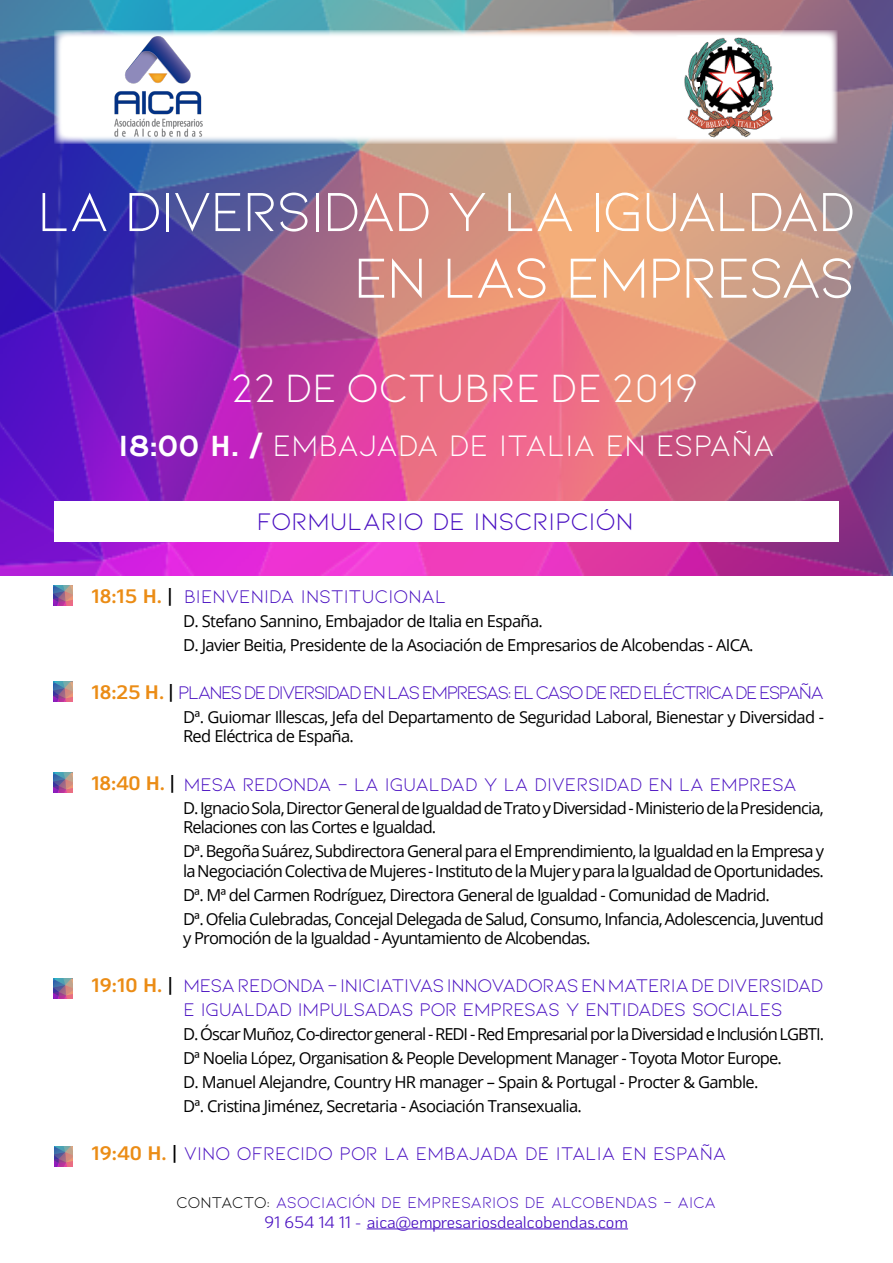
<style>
.page{position:relative;width:893px;height:1263px;background:#fff}
.page>*{position:absolute;margin:0;border:0;box-sizing:border-box;transform-origin:0 0}
.t1{font:60px "Kiona";letter-spacing:-.05em;color:#fff}
.t2{font:58.5px "Kiona";letter-spacing:-.04em;color:#fff}
.t3{font:42px "Kiona";color:#fff}
.t4{font:31.5px "Kiona";color:#fff}
.t5{font:25.5px "Kiona";color:#490fc1}
.t6{font:19.5px/24px "Kiona";letter-spacing:-.02em;color:#490fc1}
.t7{font:19.5px "Kiona";color:#490fc1}
.t8{font:19.5px "Kiona";letter-spacing:-.09em;color:#490fc1}
.t9{font:700 19.5px "Ko Ho";letter-spacing:-.005em;color:#eb8c15}
.t10{font:16.5px/24px "Open Sans";letter-spacing:-.05em;color:#000}
.t11{font:16.5px "Kiona";color:#490fc1}
.t12{font:16.5px "Ko Ho";letter-spacing:-.005em;color:#490fc1}
.s1{font-family:"Hammersmith One"}
.s2{font-family:"Ko Ho";font-weight:700;color:#eb8c15}
.s3{font-family:"Ko Ho";font-weight:700;color:#000}
.s4{color:#000}
</style>
<div class="page">
<img style="left:0;top:0;width:892px;height:575px">
<div style="left:54px;top:501px;width:784px;height:41px;background:#fff"></div>
<hr style="left:367px;top:1228px;width:261px;height:1px;background:#490fc1">
<img style="left:54px;top:585px;width:18px;height:20px">
<img style="left:54px;top:682px;width:18px;height:20px">
<img style="left:54px;top:773px;width:19px;height:19px">
<img style="left:54px;top:978px;width:19px;height:20px">
<img style="left:54px;top:1146px;width:19px;height:20px">
<div style="left:54px;top:30px;width:784px;height:114px;background:#fff"></div>
<img style="left:676px;top:37px;width:98px;height:102px">
<img style="left:112px;top:35px;width:91px;height:102px">
<h2 class="t2" style="left:37px;top:179px;width:820px">LA DIVERSIDAD Y LA IGUALDAD</h2>
<h1 class="t1" style="left:353px;top:244px;width:504px">EN LAS EMPRESAS</h1>
<h3 class="t3" style="left:231px;top:365px;width:469px">22 DE OCTUBRE DE 2019</h3>
<h3 class="t4" style="left:118px;top:428px;width:658px"><span class="s1">18:00 H. /</span> EMBAJADA DE ITALIA EN ESPAÑA</h3>
<h3 class="t5" style="left:257px;top:507px;width:378px">FORMULARIO DE INSCRIPCIÓN</h3>
<p class="t7" style="left:92px;top:585px;width:356px"><span class="s2">18:15 H.</span> <span class="s3">|</span> BIENVENIDA INSTITUCIONAL</p>
<p class="t10" style="left:183px;top:608px;width:572px">D. Stefano Sannino, Embajador de Italia en España.<br>D. Javier Beitia, Presidente de la Asociación de Empresarios de Alcobendas - AICA.</p>
<p class="t8" style="left:92px;top:681px;width:734px"><span class="s2">18:25 H.</span> <span class="s3">|</span> PLANES DE DIVERSIDAD EN LAS EMPRESAS: EL CASO DE RED ELÉCTRICA DE ESPAÑA</p>
<p class="t10" style="left:183px;top:706px;width:642px;line-height:19.5px">Dª. Guiomar Illescas, Jefa del Departamento de Seguridad Laboral, Bienestar y Diversidad -<br>Red Eléctrica de España.</p>
<p class="t9" style="left:92px;top:766px;width:85px">18:40 H. <span class="s4">|</span></p>
<p class="t10" style="left:183px;top:797px;width:642px;line-height:19.5px">D. Ignacio Sola, Director General de Igualdad de Trato y Diversidad - Ministerio de la Presidencia,<br>Relaciones con las Cortes e Igualdad.</p>
<p class="t10" style="left:183px;top:841px;width:642px;line-height:19.5px">Dª. Begoña Suárez, Subdirectora General para el Emprendimiento, la Igualdad en la Empresa y la Negociación Colectiva de Mujeres - Instituto de la Mujer y para la Igualdad de Oportunidades.</p>
<p class="t10" style="left:183px;top:882px;width:642px">Dª. Mª del Carmen Rodríguez, Directora General de Igualdad - Comunidad de Madrid.<br>Dª. Ofelia Culebradas, Concejal Delegada de Salud, Consumo, Infancia, Adolescencia, Juventud</p>
<p class="t10" style="left:183px;top:926px;width:409px">y Promoción de la Igualdad - Ayuntamiento de Alcobendas.</p>
<p class="t9" style="left:92px;top:969px;width:83px">19:10 H. <span class="s4">|</span></p>
<p class="t10" style="left:183px;top:1022px;width:642px">D. Óscar Muñoz, Co-director general - REDI - Red Empresarial por la Diversidad e Inclusión LGBTI.<br>Dª Noelia López, Organisation &amp; People Development Manager - Toyota Motor Europe.<br>D. Manuel Alejandre, Country HR manager – Spain &amp; Portugal - Procter &amp; Gamble.<br>Dª. Cristina Jiménez, Secretaria - Asociación Transexualia.</p>
<p class="t7" style="left:92px;top:1143px;width:636px"><span class="s2">19:40 H.</span> <span class="s3">|</span> VINO OFRECIDO POR LA EMBAJADA DE ITALIA EN ESPAÑA</p>
<p class="t6" style="left:184px;top:772px;width:614px">MESA REDONDA - LA IGUALDAD Y LA DIVERSIDAD EN LA EMPRESA</p>
<p class="t6" style="left:183px;top:974px;width:642px">MESA REDONDA - INICIATIVAS INNOVADORAS EN MATERIA DE DIVERSIDAD<br>E IGUALDAD IMPULSADAS POR EMPRESAS Y ENTIDADES SOCIALES</p>
<p class="t11" style="left:176px;top:1193px;width:541px"><span class="s4">CONTACTO:</span> ASOCIACIÓN DE EMPRESARIOS DE ALCOBENDAS - AICA</p>
<p class="t12" style="left:264px;top:1209px;width:365px">91 654 14 11 - aica@empresariosdealcobendas.com</p>
</div>
